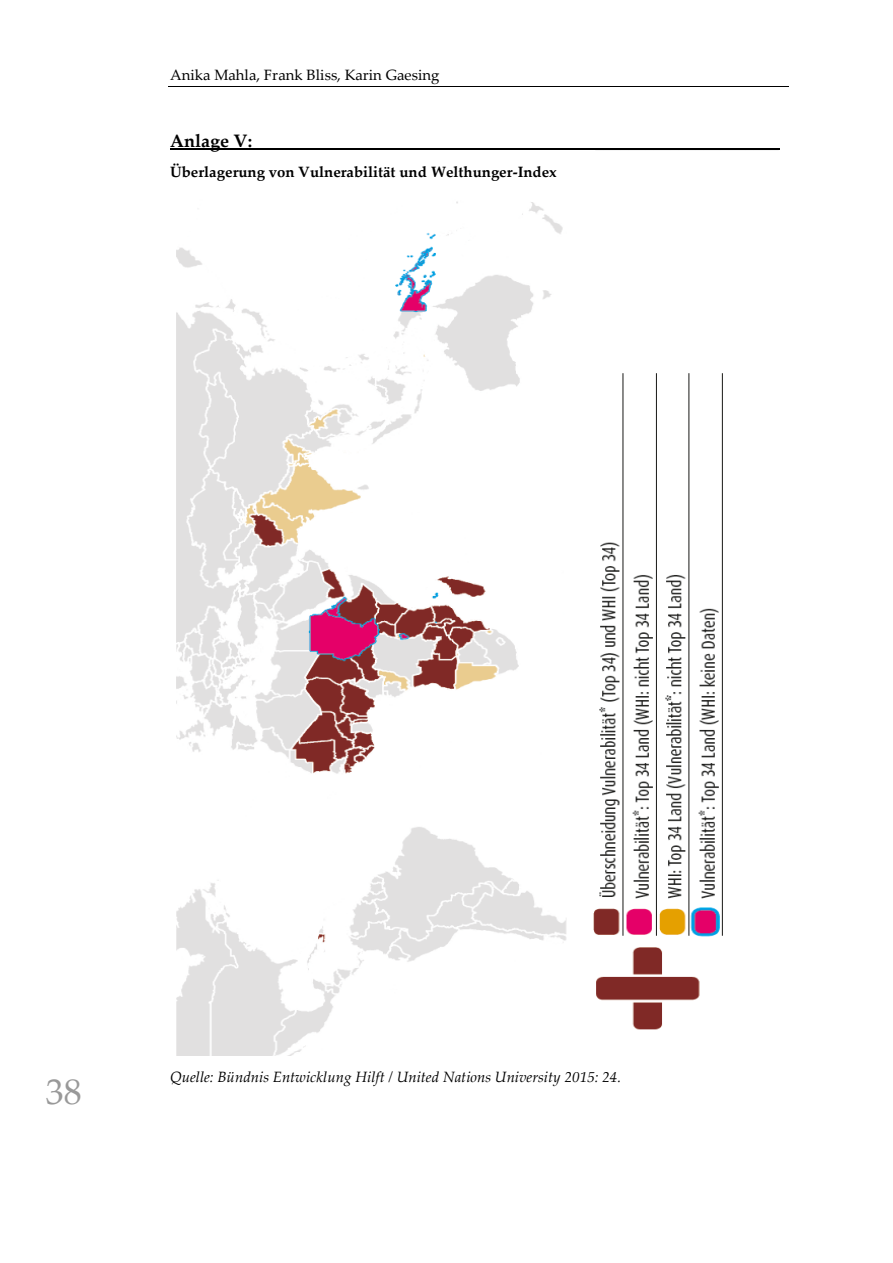
<style>
.page{position:relative;width:893px;height:1263px;background:#fff}
.page>*{position:absolute;margin:0;border:0;box-sizing:border-box;transform-origin:0 0}
.t1{font:36px "Palatino Linotype";color:#999}
.t2{font:700 18px "Palatino Linotype";color:#000}
.t3{font:italic 15px "Palatino Linotype";color:#000}
.t4{font:700 15px "Palatino Linotype";color:#000}
.t5{font:15px "Palatino Linotype";color:#000}
</style>
<div class="page">
<hr style="left:168px;top:86px;width:621px;height:1px;background:#000">
<hr style="left:170px;top:148px;width:609px;height:1px;background:#000">
<img style="left:176px;top:201px;width:547px;height:854px">
<p class="t5" style="left:170px;top:69px;width:271px">Anika Mahla, Frank Bliss, Karin Gaesing</p>
<p class="t2" style="left:170px;top:133px;width:84px">Anlage V:</p>
<p class="t4" style="left:170px;top:166px;width:388px">Überlagerung von Vulnerabilität und Welthunger-Index</p>
<h1 class="t1" style="left:46px;top:1078px;width:37px">38</h1>
<p class="t3" style="left:170px;top:1070px;width:453px">Quelle: Bündnis Entwicklung Hilft / United Nations University 2015: 24.</p>
</div>
